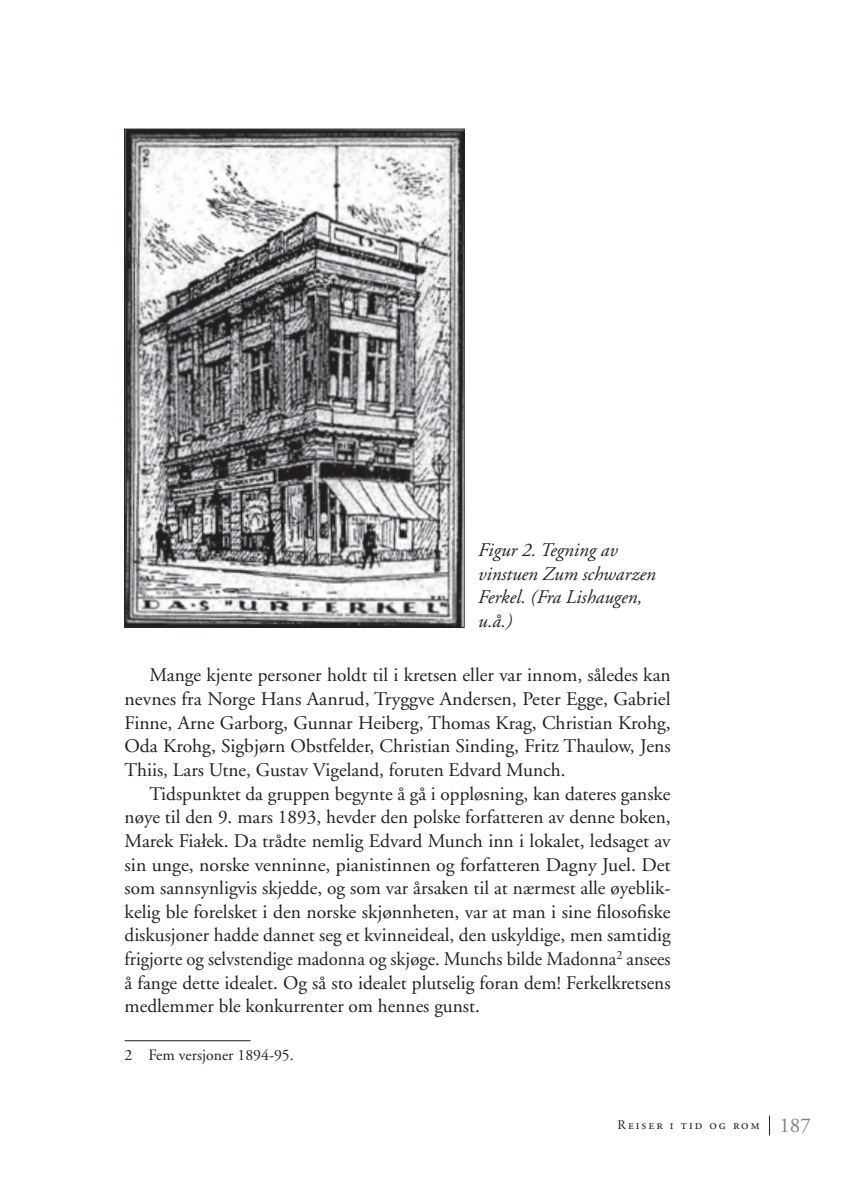
<style>
.page{position:relative;width:844px;height:1191px;background:#fff}
.page>*{position:absolute;margin:0;border:0;box-sizing:border-box;transform-origin:0 0}
.t1{font:19.25px/23.6px "Adobe Garamond";color:#231f20;text-align:justify}
.t2{font:italic 19.25px/23.6px "Adobe Garamond";color:#231f20}
.t3{font:15.75px "Adobe Garamond";color:#231f20}
.t4{font:13.12px "Adobe Garamond Regular SC";letter-spacing:.15em;color:#231f20}
.s1{font-family:"Adobe Garamond";font-size:21px;color:#808285}
</style>
<div class="page">
<svg style="left:769px;top:1115px;width:1px;height:20px"></svg>
<hr style="left:124px;top:1040px;width:126px;height:1px;background:#231f20">
<img style="left:126px;top:131px;width:336px;height:495px">
<p class="t2" style="left:478px;top:538px;width:179px">Figur 2. Tegning av vinstuen Zum schwarzen<br>Ferkel. (Fra Lishaugen, u.å.)</p>
<p class="t1" style="left:124px;top:664px;width:547px;text-indent:25px">Mange kjente personer holdt til i kretsen eller var innom, således kan nevnes fra Norge Hans Aanrud, Tryggve Andersen, Peter Egge, Gabriel Finne, Arne Garborg, Gunnar Heiberg, Thomas Krag, Christian Krohg, Oda Krohg, Sigbjørn Obstfelder, Christian Sinding, Fritz Thaulow, Jens Thiis, Lars Utne, Gustav Vigeland, foruten Edvard Munch.</p>
<p class="t1" style="left:124px;top:782px;width:547px;text-indent:25px">Tidspunktet da gruppen begynte å gå i oppløsning, kan dateres ganske nøye til den 9. mars 1893, hevder den polske forfatteren av denne boken, Marek Fiałek. Da trådte nemlig Edvard Munch inn i lokalet, ledsaget av sin unge, norske venninne, pianistinnen og forfatteren Dagny Juel. Det som sannsynligvis skjedde, og som var årsaken til at nærmest alle øyeblik&shy;kelig ble forelsket i den norske skjønnheten, var at man i sine filosofiske diskusjoner hadde dannet seg et kvinneideal, den uskyldige, men samtidig frigjorte og selvstendige madonna og skjøge. Munchs bilde Madonna<sup>2</sup> ansees å fange dette idealet. Og så sto idealet plutselig foran dem! Ferkelkretsens medlemmer ble konkurrenter om hennes gunst.</p>
<p class="t3" style="left:124px;top:1046px;width:171px">2 Fem versjoner 1894-95.</p>
<p class="t4" style="left:617px;top:1118px;width:195px">Reiser i tid og rom <span class="s1">187</span></p>
</div>
